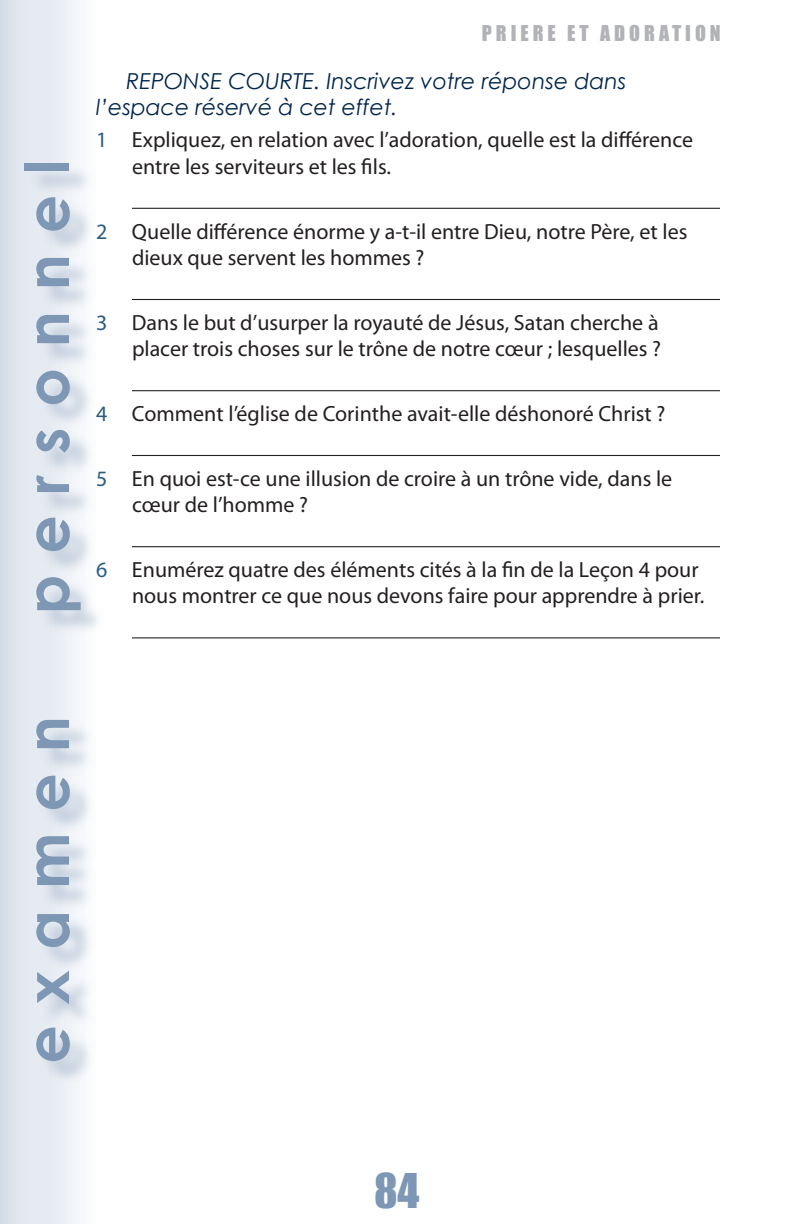
<style>
.page{position:relative;width:792px;height:1224px;background:#fff}
.page>*{position:absolute;margin:0;border:0;box-sizing:border-box;transform-origin:0 0}
.t1{font:700 60px "Century Gothic";letter-spacing:.35em;color:#7e97b4}
.t2{font:44px "Impact";color:#7e97b4}
.v_1-Pers_Ex_Ans__all{font:22px/26.4px "Myriad Pro";color:#231f20;text-align:right}
.s1-Pers_Ex_Ans__all{font:22px/26.4px "Myriad Pro";color:#231f20}
.Pers_Ex2_-_Ques_type{font:italic 22px/26.4px "Century Gothic";color:#00254c}
.t3{font:20px "Impact";letter-spacing:.2em;color:#b2b3b7}
.s1{color:#2a5b81}
</style>
<div class="page">
<div style="left:0;top:0;width:96px;height:1224px;background:linear-gradient(to right,#d7dfea,#fafbfd)"></div>
<hr style="left:132px;top:208px;width:588px;height:1px;background:#231f20">
<hr style="left:132px;top:299px;width:588px;height:1px;background:#231f20">
<hr style="left:132px;top:390px;width:588px;height:1px;background:#231f20">
<hr style="left:132px;top:455px;width:588px;height:1px;background:#231f20">
<hr style="left:132px;top:546px;width:588px;height:1px;background:#231f20">
<hr style="left:132px;top:637px;width:588px;height:1px;background:#231f20">
<div style="left:27px;top:166px;width:78px;height:919px;background:#acbcd1;opacity:.75"></div>
<h1 class="t1" style="left:2px;top:614px;width:456px;rotate:-90deg">personnel</h1>
<p class="t3" style="left:482px;top:17px;width:240px">PRIERE ET ADORATION</p>
<p class="Pers_Ex2_-_Ques_type" style="left:96px;top:67px;width:532px;text-indent:30px">REPONSE COURTE. Inscrivez votre réponse dans l’espace réservé à cet effet.</p>
<p class="s1-Pers_Ex_Ans__all" style="left:132px;top:126px;width:563px;text-indent:-36px"><span class="s1">1</span> Expliquez, en relation avec l’adoration, quelle est la différence entre les serviteurs et les fils.</p>
<p class="s1-Pers_Ex_Ans__all" style="left:132px;top:218px;width:557px;text-indent:-36px"><span class="s1">2</span> Quelle différence énorme y a-t-il entre Dieu, notre Père, et les dieux que servent les hommes ?</p>
<p class="v_1-Pers_Ex_Ans__all" style="left:96px;top:309px;width:567px"><span class="s1">3</span> Dans le but d’usurper la royauté de Jésus, Satan cherche à placer trois choses sur le trône de notre cœur ; lesquelles ?</p>
<p class="v_1-Pers_Ex_Ans__all" style="left:96px;top:400px;width:571px"><span class="s1">4</span> Comment l’église de Corinthe avait-elle déshonoré Christ ?</p>
<p class="v_1-Pers_Ex_Ans__all" style="left:132px;top:465px;width:542px;text-align:left;text-indent:-36px"><span class="s1">5</span> En quoi est-ce une illusion de croire à un trône vide, dans le cœur de l’homme ?</p>
<p class="v_1-Pers_Ex_Ans__all" style="left:96px;top:556px;width:610px"><span class="s1">6</span> Enumérez quatre des éléments cités à la fin de la Leçon 4 pour nous montrer ce que nous devons faire pour apprendre à prier.</p>
<h1 class="t1" style="left:2px;top:1064px;width:349px;rotate:-90deg">examen</h1>
<h2 class="t2" style="left:373px;top:1157px;width:49px">85</h2>
<h2 class="t2" style="left:398px;top:1157px;width:23px">4</h2>
</div>
